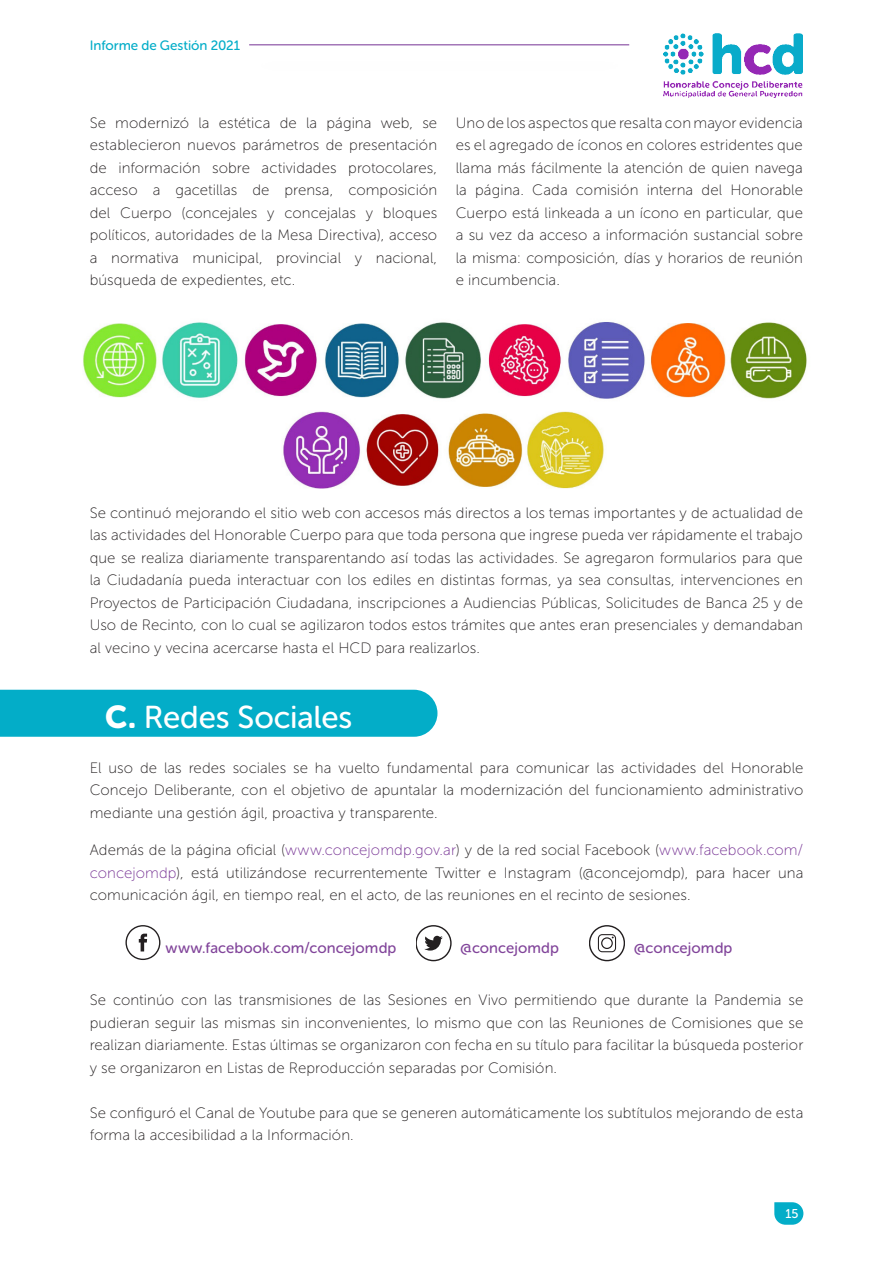
<style>
.page{position:relative;width:893px;height:1263px;background:#fff}
.page>*{position:absolute;margin:0;border:0;box-sizing:border-box;transform-origin:0 0}
.Headline_27_31_Left{font:31.5px "Museo Sans Rounded 500";letter-spacing:-.005em;color:#fff}
.Copy_Text_08_14_Full{font:15px/22.5px "Museo Sans 100";letter-spacing:.005em;color:#231f20;text-align:justify}
.Small_Text_6_10_Left{font:15px "Museo Sans Rounded 500";letter-spacing:.005em;color:#81449a}
.t1{font:13.5px "Museo Sans Rounded 500";color:#03adc8}
.t2{font:12.75px "Museo Sans Rounded 500";color:#fff}
.s1{font-family:"Museo Sans Rounded 900"}
.s2{color:#763294}
</style>
<div class="page">
<img style="left:83px;top:322px;width:724px;height:167px">
<div style="left:0;top:690px;width:437px;height:47px;background:#03adc8"></div>
<svg style="left:125px;top:925px;width:35px;height:35px"></svg>
<svg style="left:416px;top:925px;width:35px;height:36px"></svg>
<svg style="left:589px;top:925px;width:35px;height:36px"></svg>
<svg style="left:774px;top:1202px;width:29px;height:23px"></svg>
<img style="left:664px;top:34px;width:139px;height:63px">
<hr style="left:249px;top:44px;width:380px;height:1px;background:#763294">
<p class="t1" style="left:90px;top:38px;width:152px">Informe de Gestión 2021</p>
<p class="Copy_Text_08_14_Full" style="left:90px;top:111px;width:349px">Se modernizó la estética de la página web, se establecieron nuevos parámetros de presentación de información sobre actividades protocolares, acceso a gacetillas de prensa, composición del Cuerpo (concejales y concejalas y bloques políticos, autoridades de la Mesa Directiva), acceso a normativa municipal, provincial y nacional, búsqueda de expedientes, etc.</p>
<p class="Copy_Text_08_14_Full" style="left:456px;top:111px;width:349px">Uno de los aspectos que resalta con mayor evidencia es el agregado de íconos en colores estridentes que llama más fácilmente la atención de quien navega la página. Cada comisión interna del Honorable Cuerpo está linkeada a un ícono en particular, que a su vez da acceso a información sustancial sobre la misma: composición, días y horarios de reunión e incumbencia.</p>
<p class="Copy_Text_08_14_Full" style="left:90px;top:501px;width:715px">Se continuó mejorando el sitio web con accesos más directos a los temas importantes y de actualidad de las actividades del Honorable Cuerpo para que toda persona que ingrese pueda ver rápidamente el trabajo que se realiza diariamente transparentando así todas las actividades. Se agregaron formularios para que la Ciudadanía pueda interactuar con los ediles en distintas formas, ya sea consultas, intervenciones en Proyectos de Participación Ciudadana, inscripciones a Audiencias Públicas, Solicitudes de Banca 25 y de Uso de Recinto, con lo cual se agilizaron todos estos trámites que antes eran presenciales y demandaban al vecino y vecina acercarse hasta el HCD para realizarlos.</p>
<p class="Headline_27_31_Left" style="left:105px;top:699px;width:249px"><span class="s1">C.</span> Redes Sociales</p>
<p class="Copy_Text_08_14_Full" style="left:90px;top:756px;width:715px">El uso de las redes sociales se ha vuelto fundamental para comunicar las actividades del Honorable Concejo Deliberante, con el objetivo de apuntalar la modernización del funcionamiento administrativo mediante una gestión ágil, proactiva y transparente.</p>
<p class="Copy_Text_08_14_Full" style="left:90px;top:839px;width:715px">Además de la página oficial (<span class="s2">www.concejomdp.gov.ar</span>) y de la red social Facebook (<span class="s2">www.facebook.com/ concejomdp</span>), está utilizándose recurrentemente Twitter e Instagram (@concejomdp), para hacer una comunicación ágil, en tiempo real, en el acto, de las reuniones en el recinto de sesiones.</p>
<p class="Small_Text_6_10_Left" style="left:166px;top:939px;width:232px">www.facebook.com/concejomdp</p>
<p class="Small_Text_6_10_Left" style="left:460px;top:939px;width:100px">@concejomdp</p>
<p class="Small_Text_6_10_Left" style="left:634px;top:939px;width:100px">@concejomdp</p>
<p class="Copy_Text_08_14_Full" style="left:90px;top:989px;width:715px">Se continúo con las transmisiones de las Sesiones en Vivo permitiendo que durante la Pandemia se pudieran seguir las mismas sin inconvenientes, lo mismo que con las Reuniones de Comisiones que se realizan diariamente. Estas últimas se organizaron con fecha en su título para facilitar la búsqueda posterior y se organizaron en Listas de Reproducción separadas por Comisión.</p>
<p class="Copy_Text_08_14_Full" style="left:90px;top:1101px;width:715px">Se configuró el Canal de Youtube para que se generen automáticamente los subtítulos mejorando de esta forma la accesibilidad a la Información.</p>
<p class="t2" style="left:785px;top:1207px;width:15px">15</p>
</div>
